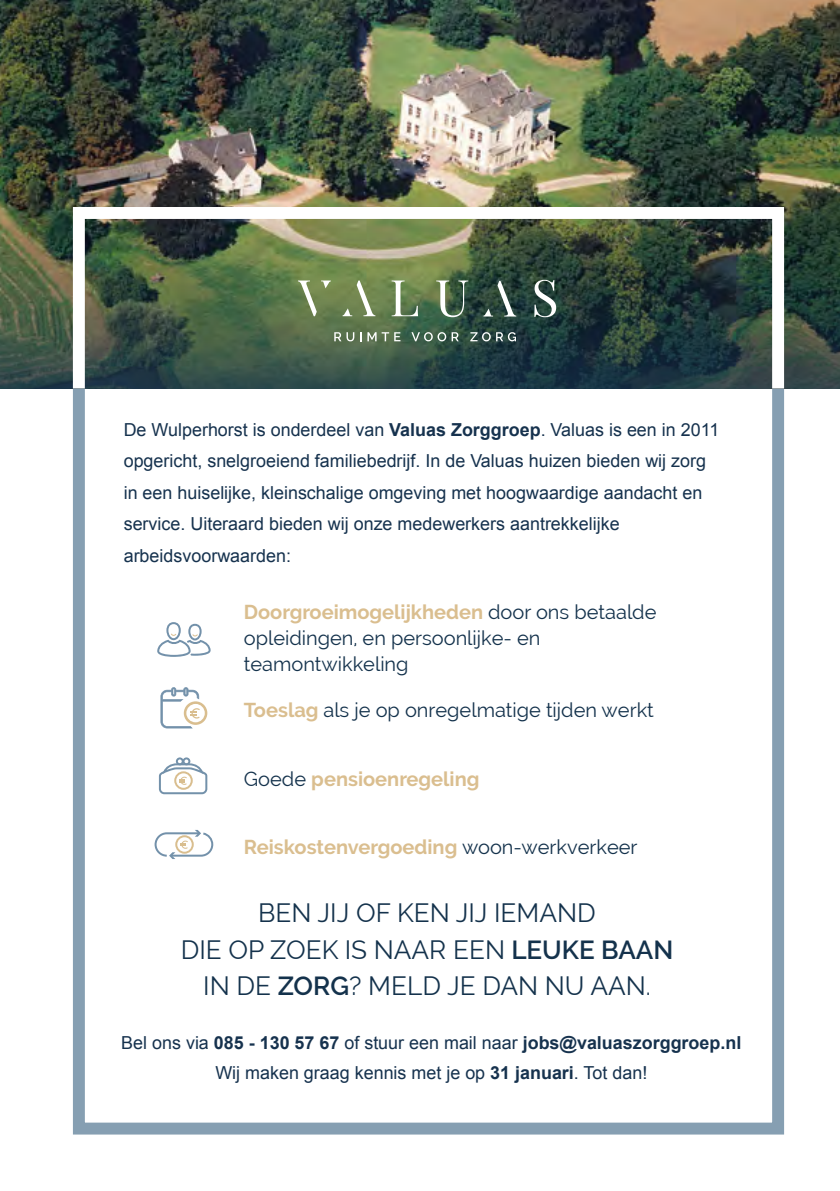
<style>
.page{position:relative;width:840px;height:1191px;background:#fff}
.page>*{position:absolute;margin:0;border:0;box-sizing:border-box;transform-origin:0 0}
.t1{font:26px/36px "Raleway";color:#14324c;text-align:center}
.t2{font:20px/26px "Raleway";color:#14324c}
.t3{font:700 20px "Raleway";color:#dabe8f}
.t4{font:18px/31.6px "Arial";color:#16324e}
.s1{font-weight:700}
.s2{font-weight:700;color:#dabe8f}
.s3{font-weight:400;color:#14324c}
.s4{font-weight:600}
</style>
<div class="page">
<div style="left:73px;top:383px;width:710px;height:751px;border:12px solid #869fb2"></div>
<svg style="left:157px;top:622px;width:53px;height:35px"></svg>
<svg style="left:160px;top:687px;width:47px;height:41px"></svg>
<svg style="left:154px;top:830px;width:59px;height:29px"></svg>
<svg style="left:159px;top:757px;width:48px;height:37px"></svg>
<img style="left:0;top:0;width:839px;height:136px">
<img style="left:0;top:136px;width:839px;height:252px">
<svg style="left:334px;top:332px;width:20px;height:9px"></svg>
<svg style="left:367px;top:332px;width:33px;height:9px"></svg>
<svg style="left:411px;top:332px;width:47px;height:9px"></svg>
<svg style="left:470px;top:332px;width:20px;height:9px"></svg>
<svg style="left:496px;top:332px;width:19px;height:9px"></svg>
<svg style="left:483px;top:281px;width:33px;height:35px"></svg>
<svg style="left:534px;top:280px;width:22px;height:37px"></svg>
<svg style="left:391px;top:280px;width:27px;height:36px"></svg>
<svg style="left:436px;top:280px;width:32px;height:37px"></svg>
<svg style="left:298px;top:280px;width:32px;height:36px"></svg>
<svg style="left:342px;top:280px;width:33px;height:36px"></svg>
<div style="left:73px;top:207px;width:710px;height:187px;border:12px solid #fff"></div>
<p class="t4" style="left:124px;top:413px;width:596px">De Wulperhorst is onderdeel van <span class="s1">Valuas Zorggroep</span>. Valuas is een in 2011 opgericht, snelgroeiend familiebedrijf. In de Valuas huizen bieden wij zorg in een huiselijke, kleinschalige omgeving met hoogwaardige aandacht en service. Uiteraard bieden wij onze medewerkers aantrekkelijke arbeidsvoorwaarden:</p>
<p class="t2" style="left:244px;top:598px;width:414px"><span class="s2">Doorgroeimogelijkheden</span> door ons betaalde opleidingen, en persoonlijke- en teamontwikkeling</p>
<p class="t2" style="left:244px;top:697px;width:411px"><span class="s2">Toeslag</span> als je op onregelmatige tijden werkt</p>
<p class="t3" style="left:244px;top:767px;width:237px"><span class="s3">Goede</span> pensioenregeling</p>
<p class="t3" style="left:244px;top:835px;width:395px">Reiskostenvergoeding <span class="s3">woon-werkverkeer</span></p>
<h1 class="t1" style="left:181px;top:895px;width:494px">BEN JIJ OF KEN JIJ IEMAND<br>DIE OP ZOEK IS NAAR EEN <span class="s4">LEUKE BAAN<br></span>IN DE <span class="s4">ZORG</span>? MELD JE DAN NU AAN.</h1>
<p class="t4" style="left:121px;top:1028px;width:621px;line-height:29.8px;text-align:center">Bel ons via <span class="s1">085 - 130 57 67</span> of stuur een mail naar <span class="s1">jobs@valuaszorggroep.nl<br></span>Wij maken graag kennis met je op <span class="s1">31 januari</span>. Tot dan!</p>
</div>
